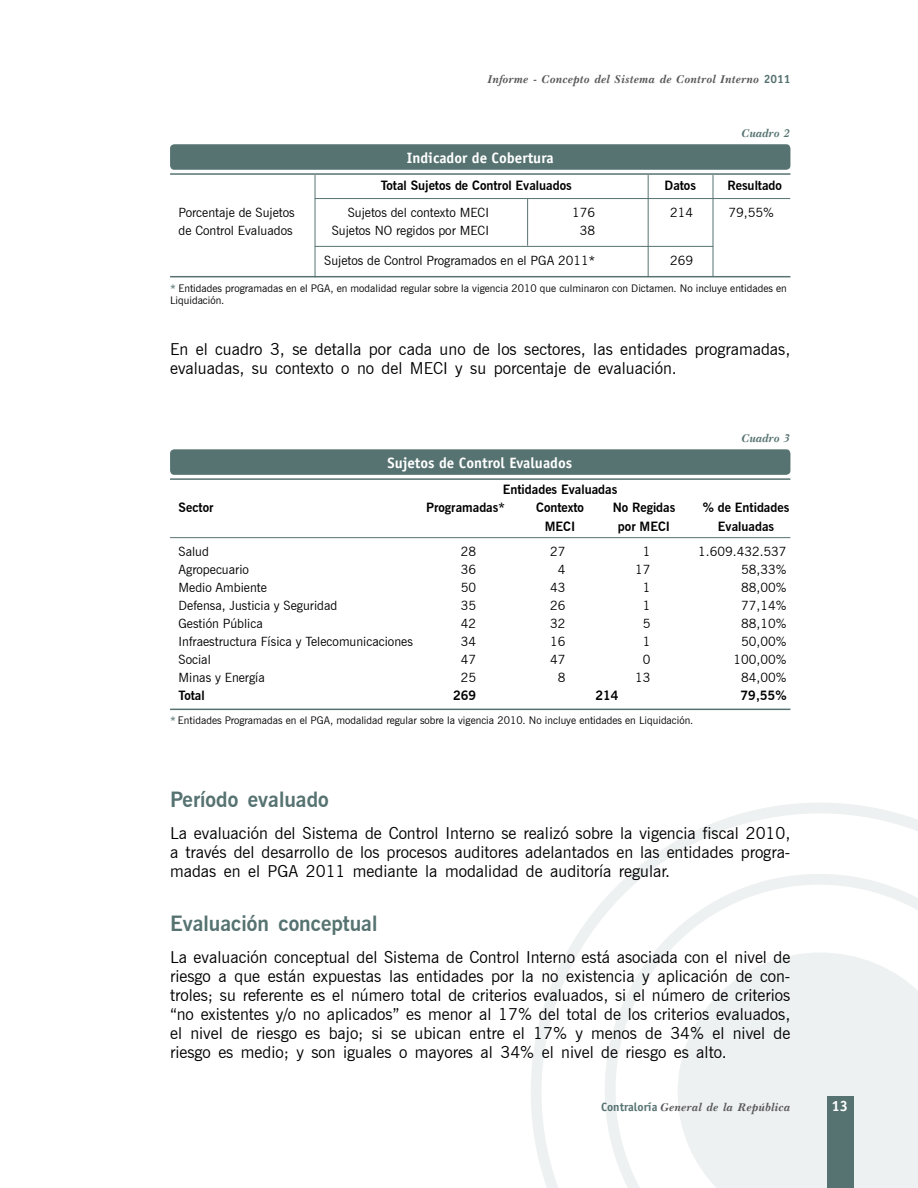
<style>
.page{position:relative;width:918px;height:1188px;background:#fff}
.page>*{position:absolute;margin:0;border:0;box-sizing:border-box;transform-origin:0 0}
.t1{font:700 21px "News Gothic BT";color:#567371}
.t2{font:16.5px/19px "News Gothic BT";color:#000;text-align:justify}
.t3{font:700 15px "Officina Sans";color:#fff}
.t4{font:12.75px "News Gothic BT";color:#000}
.t5{font:700 12.75px "News Gothic BT";color:#000}
.t6{font:italic 700 12px "Basset";color:#58585a}
.t7{font:italic 700 12px "Basset";letter-spacing:-.025em;color:#567371}
.t8{font:10.5px/12.6px "News Gothic BT";color:#000}
.s1{font-family:"Officina Sans";font-style:normal;color:#567371}
.s2{font-weight:700;font-style:italic;color:#567371}
</style>
<div class="page">
<svg style="left:531px;top:803px;width:387px;height:385px"></svg>
<svg style="left:605px;top:874px;width:313px;height:314px"></svg>
<svg style="left:678px;top:953px;width:240px;height:235px;background:#eff2f2"></svg>
<div style="left:827px;top:1096px;width:26px;height:92px;background:#567371"></div>
<div style="left:170px;top:144px;width:620px;height:26px;background:#567371;border-radius:4px"></div>
<hr style="left:170px;top:173px;width:620px;height:2px;background:#567371">
<hr style="left:170px;top:276px;width:620px;height:1px;background:#567371">
<hr style="left:315px;top:198px;width:475px;height:1px;background:#567371">
<div style="left:170px;top:449px;width:620px;height:26px;background:#567371;border-radius:4px"></div>
<hr style="left:170px;top:478px;width:620px;height:2px;background:#567371">
<hr style="left:170px;top:537px;width:620px;height:1px;background:#567371">
<hr style="left:170px;top:709px;width:620px;height:1px;background:#567371">
<hr style="left:315px;top:246px;width:398px;height:1px;background:#567371">
<hr style="left:713px;top:175px;width:1px;height:102px;background:#567371">
<hr style="left:648px;top:175px;width:1px;height:102px;background:#567371">
<hr style="left:527px;top:199px;width:1px;height:47px;background:#567371">
<hr style="left:315px;top:175px;width:1px;height:102px;background:#567371">
<p class="t6" style="left:488px;top:72px;width:304px">Informe - Concepto del Sistema de Control Interno <span class="s1">2011</span></p>
<p class="t3" style="left:407px;top:148px;width:148px">Indicador de Cobertura</p>
<p class="t7" style="left:742px;top:126px;width:50px">Cuadro 2</p>
<p class="t5" style="left:381px;top:178px;width:192px">Total Sujetos de Control Evaluados</p>
<p class="t5" style="left:665px;top:178px;width:33px">Datos</p>
<p class="t5" style="left:727px;top:178px;width:56px">Resultado</p>
<p class="t4" style="left:179px;top:205px;width:118px">Porcentaje de Sujetos</p>
<p class="t4" style="left:348px;top:205px;width:143px">Sujetos del contexto MECI</p>
<p class="t4" style="left:572px;top:205px;width:25px">176</p>
<p class="t4" style="left:670px;top:205px;width:25px">214</p>
<p class="t4" style="left:728px;top:205px;width:47px">79,55%</p>
<p class="t4" style="left:179px;top:223px;width:116px">de Control Evaluados</p>
<p class="t4" style="left:332px;top:223px;width:159px">Sujetos NO regidos por MECI</p>
<p class="t4" style="left:580px;top:223px;width:17px">38</p>
<p class="t4" style="left:324px;top:253px;width:273px">Sujetos de Control Programados en el PGA 2011*</p>
<p class="t4" style="left:670px;top:253px;width:25px">269</p>
<p class="t8" style="left:170px;top:282px;width:618px"><span class="s2">*</span> Entidades programadas en el PGA, en modalidad regular sobre la vigencia 2010 que culminaron con Dictamen. No incluye entidades en<br>Liquidación.</p>
<p class="t2" style="left:170px;top:339px;width:622px">En el cuadro 3, se detalla por cada uno de los sectores, las entidades programadas, evaluadas, su contexto o no del MECI y su porcentaje de evaluación.</p>
<p class="t3" style="left:387px;top:454px;width:186px">Sujetos de Control Evaluados</p>
<p class="t5" style="left:503px;top:482px;width:116px">Entidades Evaluadas</p>
<p class="t7" style="left:742px;top:432px;width:50px">Cuadro 3</p>
<p class="t5" style="left:179px;top:500px;width:36px">Sector</p>
<p class="t5" style="left:426px;top:500px;width:80px">Programadas*</p>
<p class="t5" style="left:536px;top:500px;width:49px">Contexto</p>
<p class="t5" style="left:613px;top:500px;width:64px">No Regidas</p>
<p class="t5" style="left:703px;top:500px;width:88px">% de Entidades</p>
<p class="t5" style="left:545px;top:518px;width:32px">MECI</p>
<p class="t5" style="left:618px;top:518px;width:54px">por MECI</p>
<p class="t5" style="left:718px;top:518px;width:58px">Evaluadas</p>
<p class="t4" style="left:179px;top:544px;width:32px">Salud</p>
<p class="t4" style="left:461px;top:544px;width:17px">28</p>
<p class="t4" style="left:550px;top:544px;width:17px">27</p>
<p class="t4" style="left:643px;top:544px;width:9px">1</p>
<p class="t4" style="left:698px;top:544px;width:90px">1.609.432.537</p>
<p class="t4" style="left:179px;top:562px;width:72px">Agropecuario</p>
<p class="t4" style="left:461px;top:562px;width:17px">36</p>
<p class="t4" style="left:558px;top:562px;width:9px">4</p>
<p class="t4" style="left:635px;top:562px;width:17px">17</p>
<p class="t4" style="left:741px;top:562px;width:47px">58,33%</p>
<p class="t4" style="left:179px;top:580px;width:90px">Medio Ambiente</p>
<p class="t4" style="left:461px;top:580px;width:17px">50</p>
<p class="t4" style="left:550px;top:580px;width:17px">43</p>
<p class="t4" style="left:643px;top:580px;width:9px">1</p>
<p class="t4" style="left:741px;top:580px;width:47px">88,00%</p>
<p class="t4" style="left:179px;top:598px;width:160px">Defensa, Justicia y Seguridad</p>
<p class="t4" style="left:461px;top:598px;width:17px">35</p>
<p class="t4" style="left:550px;top:598px;width:17px">26</p>
<p class="t4" style="left:643px;top:598px;width:9px">1</p>
<p class="t4" style="left:741px;top:598px;width:47px">77,14%</p>
<p class="t4" style="left:179px;top:616px;width:86px">Gestión Pública</p>
<p class="t4" style="left:461px;top:616px;width:17px">42</p>
<p class="t4" style="left:550px;top:616px;width:17px">32</p>
<p class="t4" style="left:643px;top:616px;width:9px">5</p>
<p class="t4" style="left:741px;top:616px;width:47px">88,10%</p>
<p class="t4" style="left:179px;top:634px;width:236px">Infraestructura Física y Telecomunicaciones</p>
<p class="t4" style="left:461px;top:634px;width:17px">34</p>
<p class="t4" style="left:550px;top:634px;width:17px">16</p>
<p class="t4" style="left:643px;top:634px;width:9px">1</p>
<p class="t4" style="left:741px;top:634px;width:47px">50,00%</p>
<p class="t4" style="left:179px;top:652px;width:34px">Social</p>
<p class="t4" style="left:461px;top:652px;width:17px">47</p>
<p class="t4" style="left:550px;top:652px;width:17px">47</p>
<p class="t4" style="left:643px;top:652px;width:9px">0</p>
<p class="t4" style="left:734px;top:652px;width:55px">100,00%</p>
<p class="t4" style="left:179px;top:670px;width:88px">Minas y Energía</p>
<p class="t4" style="left:461px;top:670px;width:17px">25</p>
<p class="t4" style="left:558px;top:670px;width:9px">8</p>
<p class="t4" style="left:635px;top:670px;width:17px">13</p>
<p class="t4" style="left:741px;top:670px;width:47px">84,00%</p>
<p class="t5" style="left:179px;top:688px;width:28px">Total</p>
<p class="t5" style="left:453px;top:688px;width:25px">269</p>
<p class="t5" style="left:595px;top:688px;width:25px">214</p>
<p class="t5" style="left:741px;top:688px;width:47px">79,55%</p>
<p class="t8" style="left:170px;top:714px;width:525px"><span class="s2">*</span> Entidades Programadas en el PGA, modalidad regular sobre la vigencia 2010. No incluye entidades en Liquidación.</p>
<p class="t1" style="left:170px;top:787px;width:160px">Período evaluado</p>
<p class="t2" style="left:170px;top:824px;width:622px">La evaluación del Sistema de Control Interno se realizó sobre la vigencia fiscal 2010, a través del desarrollo de los procesos auditores adelantados en las entidades progra&shy;madas en el PGA 2011 mediante la modalidad de auditoría regular.</p>
<p class="t1" style="left:170px;top:911px;width:209px">Evaluación conceptual</p>
<p class="t2" style="left:170px;top:947px;width:622px">La evaluación conceptual del Sistema de Control Interno está asociada con el nivel de riesgo a que están expuestas las entidades por la no existencia y aplicación de con&shy;troles; su referente es el número total de criterios evaluados, si el número de criterios “no existentes y/o no aplicados” es menor al 17% del total de los criterios evaluados, el nivel de riesgo es bajo; si se ubican entre el 17% y menos de 34% el nivel de riesgo es medio; y son iguales o mayores al 34% el nivel de riesgo es alto.</p>
<p class="t6" style="left:601px;top:1101px;width:191px"><span class="s1">Contraloría</span> General de la República</p>
<p class="t3" style="left:831px;top:1096px;width:18px">13</p>
</div>
